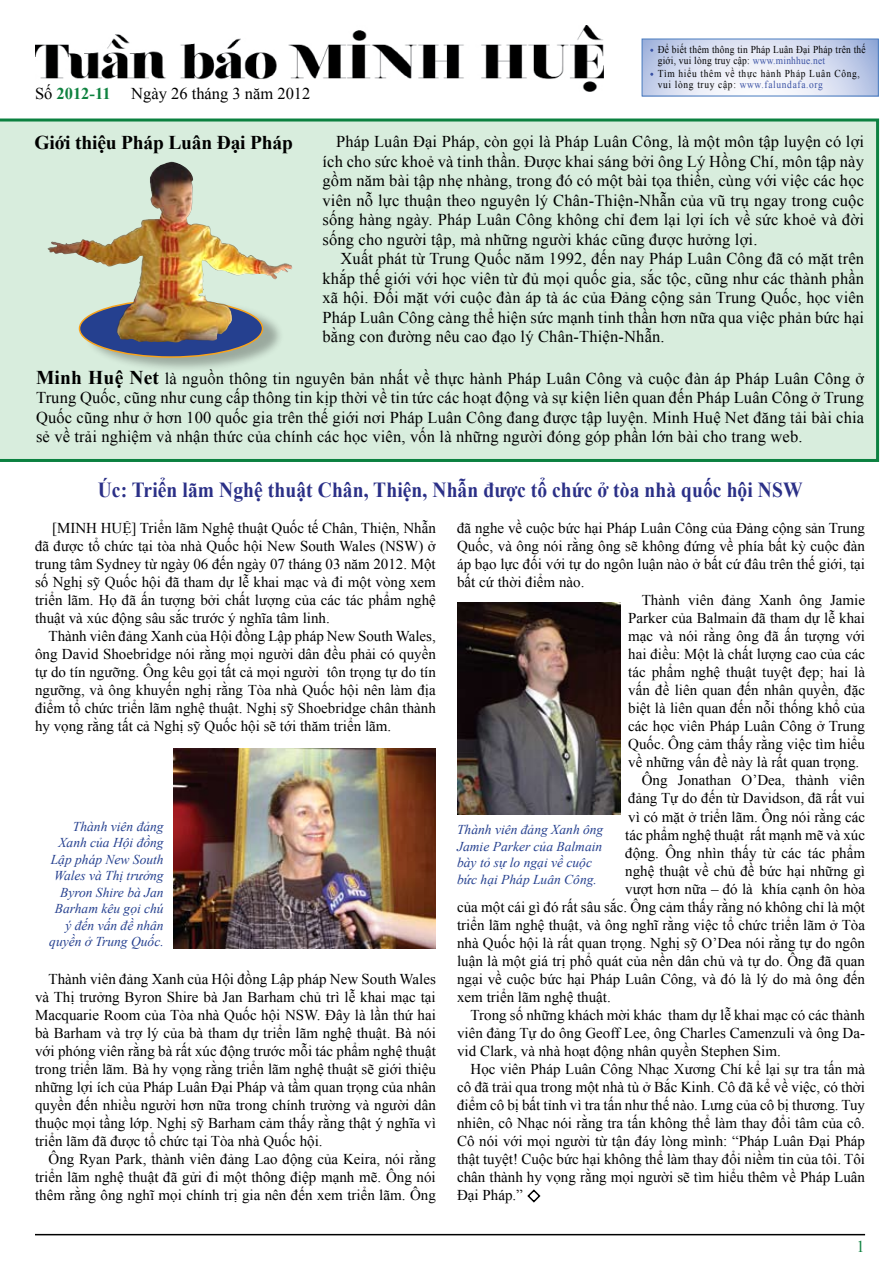
<style>
.page{position:relative;width:893px;height:1263px;background:#fff}
.page>*{position:absolute;margin:0;border:0;box-sizing:border-box;transform-origin:0 0}
.t1{font:700 21.45px "Times New Roman";letter-spacing:.005em;color:#2b3087;scale:.91 1}
.t2{font:700 19.5px "Times New Roman";letter-spacing:-.01em;color:#000}
.t3{font:16.5px/19.5px "Times New Roman";letter-spacing:.01em;color:#000;text-align:justify}
.t4{font:700 16.5px "Times New Roman";color:#0f8240}
.t5{font:16.5px "Times New Roman";color:#0f8240}
.t6{font:15px/18px "Times New Roman";color:#000;text-align:justify}
.t7{font:italic 13.5px/16.5px "Times New Roman";color:#25408f;text-align:right}
.t8{font:10.5px/11.2px "Times New Roman";letter-spacing:.025em;color:#000;scale:.9 1}
.t9{font:10.5px/11.2px "Times New Roman";letter-spacing:.07em;color:#000;scale:.9 1}
.s1{font-weight:400;color:#000}
.s2{color:#3a52a4}
.s3{font-weight:700;font-size:19.5px}
</style>
<div class="page">
<hr style="left:35px;top:1234px;width:830px;height:1px;background:#000">
<img style="left:36px;top:26px;width:567px;height:66px">
<div style="left:0;top:119px;width:879px;height:343px;background:#d8eddd"></div>
<svg style="left:644px;top:41px;width:233px;height:53px"></svg>
<div style="left:642px;top:39px;width:237px;height:57px;border:1px solid #497cbf"></div>
<div style="left:83px;top:298px;width:208px;height:81px;background:#000;opacity:.29"></div>
<svg style="left:80px;top:300px;width:182px;height:57px;background:#606074"></svg>
<img style="left:47px;top:162px;width:147px;height:181px">
<svg style="left:527px;top:1189px;width:14px;height:14px"></svg>
<img style="left:174px;top:749px;width:262px;height:199px">
<img style="left:457px;top:603px;width:164px;height:211px">
<p class="t4" style="left:35px;top:82px;width:77px"><span class="s1">Số</span> 2012-11</p>
<p class="t3" style="left:131px;top:84px;width:181px">Ngày 26 tháng 3 năm 2012</p>
<h2 class="t2" style="left:34px;top:129px;width:260px">Giới thiệu Pháp Luân Đại Pháp</h2>
<p class="t8" style="left:658px;top:44px;width:233px">Để biết thêm thông tin Pháp Luân Đại Pháp trên thế giới, vui lòng truy cập: <span class="s2">www.minhhue.net</span></p>
<p class="t9" style="left:658px;top:68px;width:226px">Tìm hiểu thêm về thực hành Pháp Luân Công, vui lòng truy cập: <span class="s2">www.falundafa.org</span></p>
<p class="t3" style="left:323px;top:132px;width:543px;text-indent:13px">Pháp Luân Đại Pháp, còn gọi là Pháp Luân Công, là một môn tập luyện có lợi ích cho sức khoẻ và tinh thần. Được khai sáng bởi ông Lý Hồng Chí, môn tập này gồm năm bài tập nhẹ nhàng, trong đó có một bài tọa thiền, cùng với việc các học viên nỗ lực thuận theo nguyên lý Chân-Thiện-Nhẫn của vũ trụ ngay trong cuộc sống hàng ngày. Pháp Luân Công không chỉ đem lại lợi ích về sức khoẻ và đời sống cho người tập, mà những người khác cũng được hưởng lợi.</p>
<p class="t3" style="left:323px;top:249px;width:543px;text-indent:18px">Xuất phát từ Trung Quốc năm 1992, đến nay Pháp Luân Công đã có mặt trên khắp thế giới với học viên từ đủ mọi quốc gia, sắc tộc, cũng như các thành phần xã hội. Đối mặt với cuộc đàn áp tà ác của Đảng cộng sản Trung Quốc, học viên Pháp Luân Công càng thể hiện sức mạnh tinh thần hơn nữa qua việc phản bức hại bằng con đường nêu cao đạo lý Chân-Thiện-Nhẫn.</p>
<p class="t3" style="left:36px;top:368px;width:830px"><span class="s3">Minh Huệ Net</span> là nguồn thông tin nguyên bản nhất về thực hành Pháp Luân Công và cuộc đàn áp Pháp Luân Công ở Trung Quốc, cũng như cung cấp thông tin kịp thời về tin tức các hoạt động và sự kiện liên quan đến Pháp Luân Công ở Trung Quốc cũng như ở hơn 100 quốc gia trên thế giới nơi Pháp Luân Công đang được tập luyện. Minh Huệ Net đăng tải bài chia sẻ về trải nghiệm và nhận thức của chính các học viên, vốn là những người đóng góp phần lớn bài cho trang web.</p>
<h1 class="t1" style="left:98px;top:474px;width:776px">Úc: Triển lãm Nghệ thuật Chân, Thiện, Nhẫn được tổ chức ở tòa nhà quốc hội NSW</h1>
<p class="t6" style="left:457px;top:519px;width:409px">đã nghe về cuộc bức hại Pháp Luân Công của Đảng cộng sản Trung</p>
<p class="t6" style="left:457px;top:537px;width:409px">Quốc, và ông nói rằng ông sẽ không đứng về phía bất kỳ cuộc đàn</p>
<p class="t6" style="left:457px;top:555px;width:409px">áp bạo lực đối với tự do ngôn luận nào ở bất cứ đâu trên thế giới, tại</p>
<p class="t6" style="left:457px;top:573px;width:129px">bất cứ thời điểm nào.</p>
<p class="t6" style="left:642px;top:591px;width:225px">Thành viên đảng Xanh ông Jamie</p>
<p class="t6" style="left:628px;top:609px;width:238px">Parker của Balmain đã tham dự lễ khai</p>
<p class="t6" style="left:628px;top:627px;width:238px">mạc và nói rằng ông đã ấn tượng với</p>
<p class="t6" style="left:628px;top:645px;width:238px">hai điều: Một là chất lượng cao của các</p>
<p class="t6" style="left:628px;top:663px;width:238px">tác phẩm nghệ thuật tuyệt đẹp; hai là</p>
<p class="t6" style="left:628px;top:681px;width:238px">vấn đề liên quan đến nhân quyền, đặc</p>
<p class="t6" style="left:628px;top:699px;width:238px">biệt là liên quan đến nỗi thống khổ của</p>
<p class="t6" style="left:628px;top:717px;width:238px">các học viên Pháp Luân Công ở Trung</p>
<p class="t6" style="left:628px;top:735px;width:238px">Quốc. Ông cảm thấy rằng việc tìm hiểu</p>
<p class="t6" style="left:628px;top:753px;width:232px">về những vấn đề này là rất quan trọng.</p>
<p class="t6" style="left:642px;top:771px;width:225px">Ông Jonathan O’Dea, thành viên</p>
<p class="t6" style="left:628px;top:789px;width:238px">đảng Tự do đến từ Davidson, đã rất vui</p>
<p class="t6" style="left:628px;top:807px;width:238px">vì có mặt ở triển lãm. Ông nói rằng các</p>
<p class="t6" style="left:625px;top:825px;width:241px">tác phẩm nghệ thuật rất mạnh mẽ và xúc</p>
<p class="t6" style="left:625px;top:843px;width:241px">động. Ông nhìn thấy từ các tác phẩm</p>
<p class="t6" style="left:625px;top:861px;width:241px">nghệ thuật về chủ đề bức hại những gì</p>
<p class="t6" style="left:625px;top:879px;width:241px">vượt hơn nữa – đó là khía cạnh ôn hòa</p>
<p class="t6" style="left:457px;top:897px;width:409px">của một cái gì đó rất sâu sắc. Ông cảm thấy rằng nó không chỉ là một</p>
<p class="t6" style="left:457px;top:915px;width:409px">triển lãm nghệ thuật, và ông nghĩ rằng việc tổ chức triển lãm ở Tòa</p>
<p class="t6" style="left:457px;top:933px;width:409px">nhà Quốc hội là rất quan trọng. Nghị sỹ O’Dea nói rằng tự do ngôn</p>
<p class="t6" style="left:457px;top:951px;width:409px">luận là một giá trị phổ quát của nền dân chủ và tự do. Ông đã quan</p>
<p class="t6" style="left:457px;top:969px;width:409px">ngại về cuộc bức hại Pháp Luân Công, và đó là lý do mà ông đến</p>
<p class="t6" style="left:457px;top:987px;width:155px">xem triển lãm nghệ thuật.</p>
<p class="t6" style="left:471px;top:1005px;width:396px">Trong số những khách mời khác tham dự lễ khai mạc có các thành</p>
<p class="t6" style="left:457px;top:1023px;width:409px">viên đảng Tự do ông Geoff Lee, ông Charles Camenzuli và ông Da-</p>
<p class="t6" style="left:457px;top:1041px;width:325px">vid Clark, và nhà hoạt động nhân quyền Stephen Sim.</p>
<p class="t6" style="left:471px;top:1059px;width:396px">Học viên Pháp Luân Công Nhạc Xương Chí kể lại sự tra tấn mà</p>
<p class="t6" style="left:457px;top:1077px;width:409px">cô đã trải qua trong một nhà tù ở Bắc Kinh. Cô đã kể về việc, có thời</p>
<p class="t6" style="left:457px;top:1095px;width:409px">điểm cô bị bất tỉnh vì tra tấn như thế nào. Lưng của cô bị thương. Tuy</p>
<p class="t6" style="left:457px;top:1113px;width:409px">nhiên, cô Nhạc nói rằng tra tấn không thể làm thay đổi tâm của cô.</p>
<p class="t6" style="left:457px;top:1131px;width:409px">Cô nói với mọi người từ tận đáy lòng mình: “Pháp Luân Đại Pháp</p>
<p class="t6" style="left:457px;top:1149px;width:409px">thật tuyệt! Cuộc bức hại không thể làm thay đổi niềm tin của tôi. Tôi</p>
<p class="t6" style="left:457px;top:1167px;width:409px">chân thành hy vọng rằng mọi người sẽ tìm hiểu thêm về Pháp Luân</p>
<p class="t6" style="left:457px;top:1185px;width:67px">Đại Pháp.”</p>
<p class="t6" style="left:35px;top:519px;width:402px;text-indent:17px">[MINH HUỆ] Triển lãm Nghệ thuật Quốc tế Chân, Thiện, Nhẫn đã được tổ chức tại tòa nhà Quốc hội New South Wales (NSW) ở trung tâm Sydney từ ngày 06 đến ngày 07 tháng 03 năm 2012. Một số Nghị sỹ Quốc hội đã tham dự lễ khai mạc và đi một vòng xem triển lãm. Họ đã ấn tượng bởi chất lượng của các tác phẩm nghệ thuật và xúc động sâu sắc trước ý nghĩa tâm linh.</p>
<p class="t6" style="left:35px;top:627px;width:402px;text-indent:14px">Thành viên đảng Xanh của Hội đồng Lập pháp New South Wales, ông David Shoebridge nói rằng mọi người dân đều phải có quyền tự do tín ngưỡng. Ông kêu gọi tất cả mọi người tôn trọng tự do tín ngưỡng, và ông khuyến nghị rằng Tòa nhà Quốc hội nên làm địa điểm tổ chức triển lãm nghệ thuật. Nghị sỹ Shoebridge chân thành hy vọng rằng tất cả Nghị sỹ Quốc hội sẽ tới thăm triển lãm.</p>
<p class="t7" style="left:49px;top:817px;width:116px">Thành viên đảng<br>Xanh của Hội đồng<br>Lập pháp New South<br>Wales và Thị trưởng<br>Byron Shire bà Jan<br>Barham kêu gọi chú ý đến vấn đề nhân quyền ở Trung Quốc.</p>
<p class="t7" style="left:457px;top:821px;width:148px;text-align:left">Thành viên đảng Xanh ông<br>Jamie Parker của Balmain bày tỏ sự lo ngại về cuộc bức hại Pháp Luân Công.</p>
<p class="t6" style="left:35px;top:969px;width:402px;text-indent:14px">Thành viên đảng Xanh của Hội đồng Lập pháp New South Wales và Thị trưởng Byron Shire bà Jan Barham chủ trì lễ khai mạc tại Macquarie Room của Tòa nhà Quốc hội NSW. Đây là lần thứ hai bà Barham và trợ lý của bà tham dự triển lãm nghệ thuật. Bà nói với phóng viên rằng bà rất xúc động trước mỗi tác phẩm nghệ thuật trong triển lãm. Bà hy vọng rằng triển lãm nghệ thuật sẽ giới thiệu những lợi ích của Pháp Luân Đại Pháp và tầm quan trọng của nhân quyền đến nhiều người hơn nữa trong chính trường và người dân thuộc mọi tầng lớp. Nghị sỹ Barham cảm thấy rằng thật ý nghĩa vì triển lãm đã được tổ chức tại Tòa nhà Quốc hội.</p>
<p class="t6" style="left:35px;top:1149px;width:402px;text-indent:14px">Ông Ryan Park, thành viên đảng Lao động của Keira, nói rằng triển lãm nghệ thuật đã gửi đi một thông điệp mạnh mẽ. Ông nói thêm rằng ông nghĩ mọi chính trị gia nên đến xem triển lãm. Ông</p>
<p class="t5" style="left:856px;top:1236px;width:10px">1</p>
</div>
